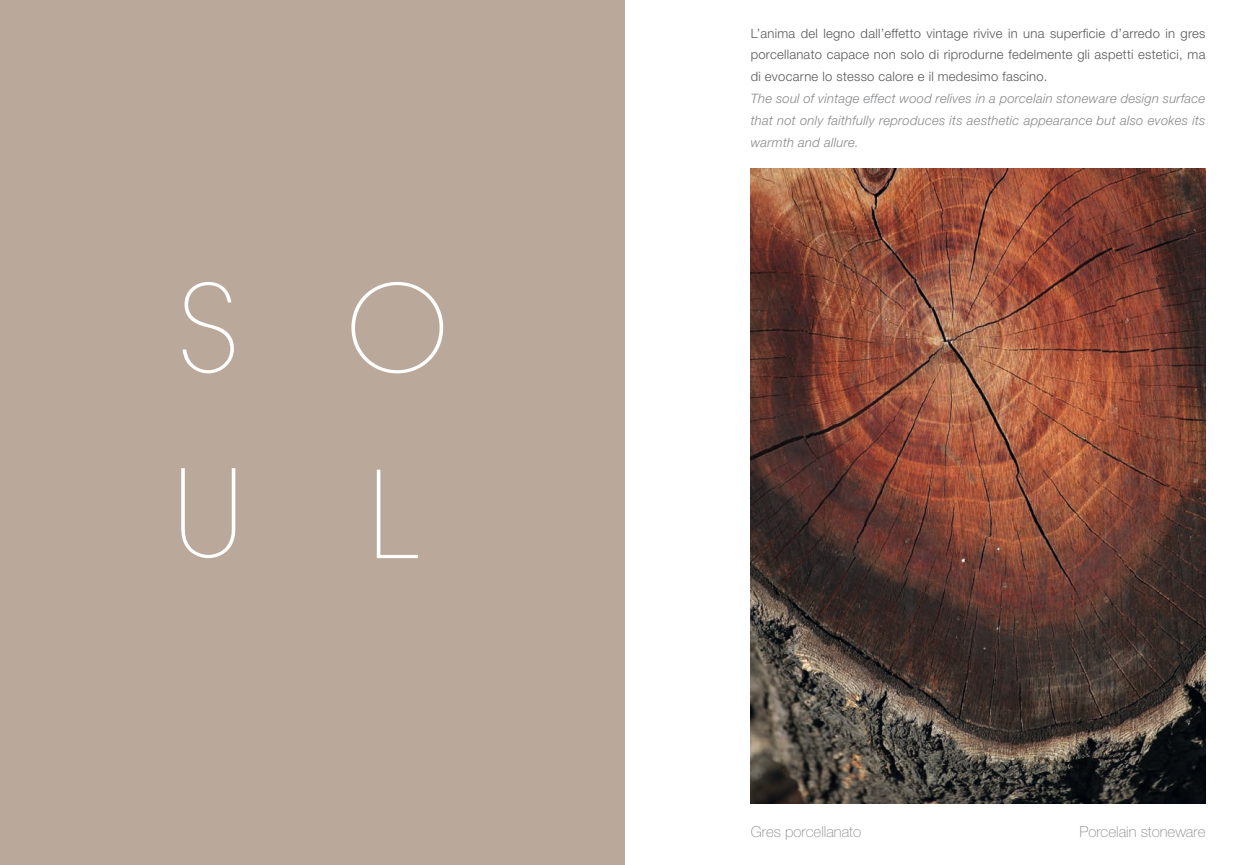
<style>
.page{position:relative;width:1248px;height:865px;background:#fff}
.page>*{position:absolute;margin:0;border:0;box-sizing:border-box;transform-origin:0 0}
.t1{font:100 15px "Helvetica Neue LT Std";color:#87888a}
.t2{font:300 13px/21.8px "Helvetica Neue LT Std";letter-spacing:.02em;color:#58585a;text-align:justify}
.t3{font:italic 300 13px/21.8px "Helvetica Neue LT Std";letter-spacing:.02em;color:#87888a;text-align:justify}
</style>
<div class="page">
<div style="left:0;top:0;width:624px;height:865px;background:#baa99a"></div>
<img style="left:750px;top:169px;width:455px;height:634px">
<svg style="left:183px;top:282px;width:51px;height:91px"></svg>
<svg style="left:181px;top:468px;width:54px;height:90px"></svg>
<svg style="left:351px;top:282px;width:92px;height:91px"></svg>
<svg style="left:377px;top:470px;width:41px;height:88px"></svg>
<p class="t2" style="left:750px;top:22px;width:456px">L’anima del legno dall’effetto vintage rivive in una superficie d’arredo in gres porcellanato capace non solo di riprodurne fedelmente gli aspetti estetici, ma di evocarne lo stesso calore e il medesimo fascino.</p>
<p class="t3" style="left:750px;top:87px;width:456px">The soul of vintage effect wood relives in a porcelain stoneware design surface that not only faithfully reproduces its aesthetic appearance but also evokes its warmth and allure.</p>
<p class="t1" style="left:750px;top:822px;width:112px">Gres porcellanato</p>
<p class="t1" style="left:1079px;top:822px;width:127px">Porcelain stoneware</p>
</div>
